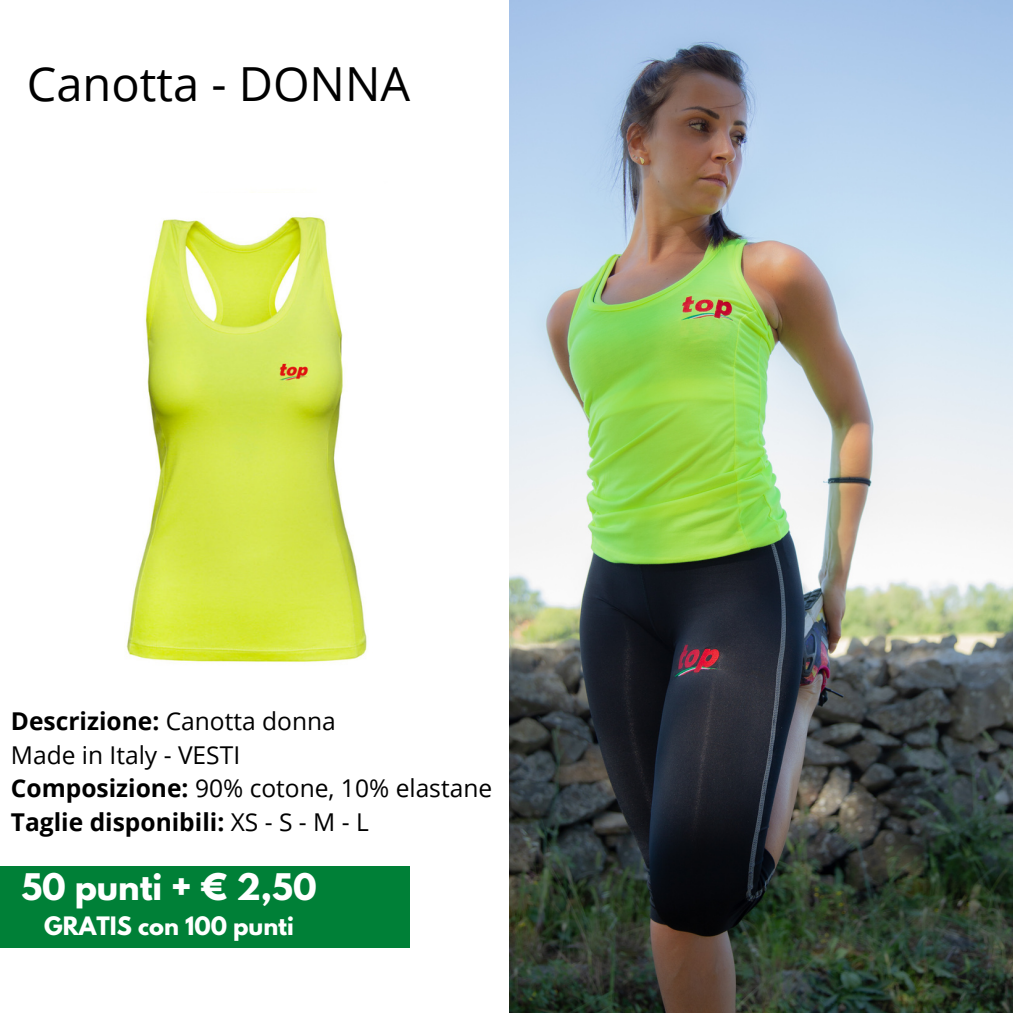
<style>
.page{position:relative;width:1013px;height:1013px;background:#fff}
.page>*{position:absolute;margin:0;border:0;box-sizing:border-box;transform-origin:0 0}
.t1{font:47px "Open Sans";color:#000}
.t2{font:700 32.5px "League Spartan";color:#fff}
.t3{font:24.5px "Open Sans";color:#000}
.t4{font:700 24.5px "Open Sans";color:#000}
.t5{font:700 22.5px "League Spartan";color:#fff}
.s1{font-weight:400}
.s2{font-weight:700}
</style>
<div class="page">
<img style="left:126px;top:216px;width:241px;height:446px">
<img style="left:509px;top:0;width:503px;height:1012px">
<div style="left:0;top:866px;width:409px;height:82px;background:#008037"></div>
<p class="t1" style="left:27px;top:50px;width:385px">Canotta - DONNA</p>
<p class="t4" style="left:11px;top:703px;width:326px">Descrizione: <span class="s1">Canotta donna</span></p>
<p class="t3" style="left:11px;top:737px;width:231px">Made in Italy - VESTI</p>
<p class="t3" style="left:11px;top:771px;width:483px"><span class="s2">Composizione:</span> 90% cotone, 10% elastane</p>
<p class="t4" style="left:11px;top:805px;width:359px">Taglie disponibili: <span class="s1">XS - S - M - L</span></p>
<p class="t2" style="left:21px;top:871px;width:297px">50 punti + € 2,50</p>
<p class="t5" style="left:44px;top:914px;width:251px">GRATIS con 100 punti</p>
</div>
